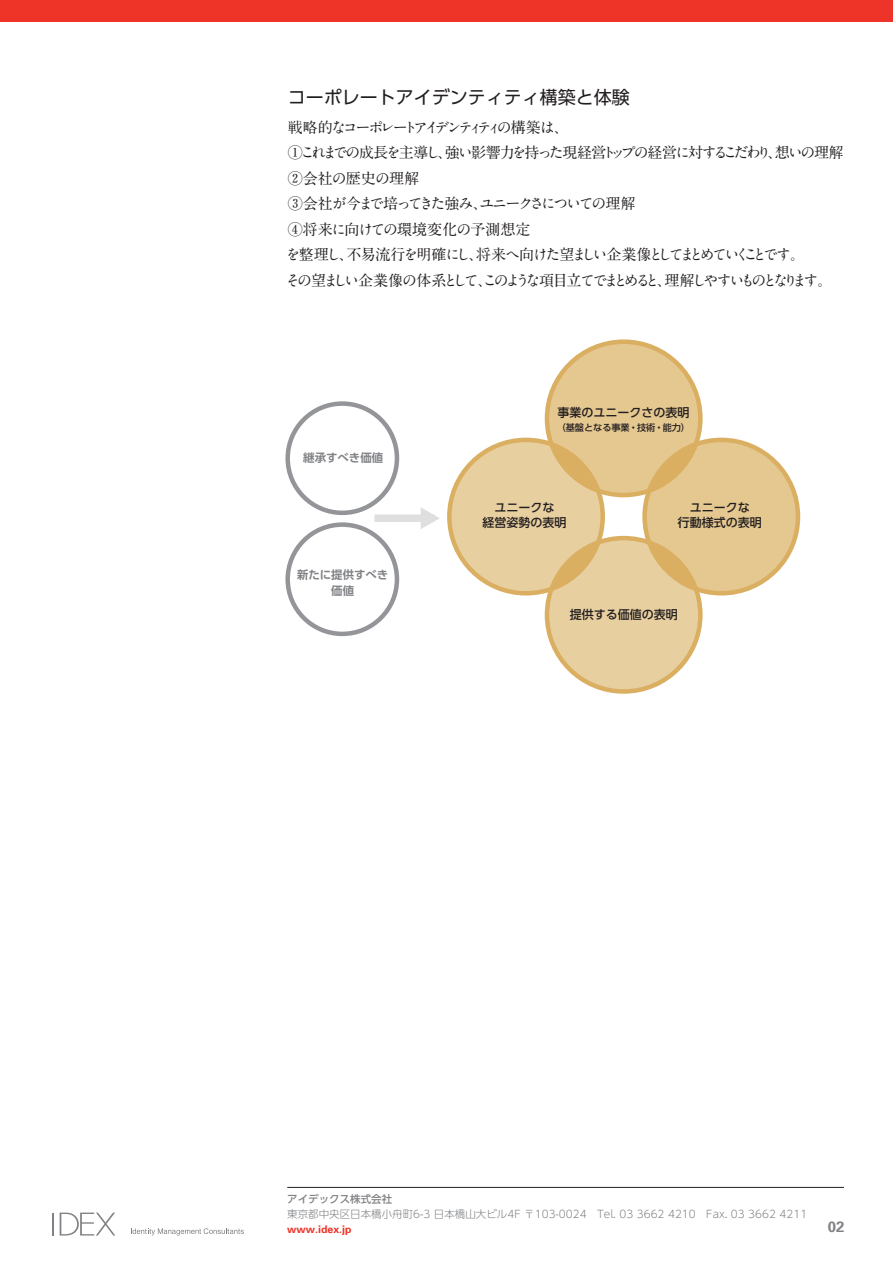
<style>
.page{position:relative;width:893px;height:1263px;background:#fff}
.page>*{position:absolute;margin:0;border:0;box-sizing:border-box;transform-origin:0 0}
.t1{font:18px "UD Shin Go Pro";color:#231f20}
.t2{font:700 15px/25.5px "A1 Mincho Std";letter-spacing:-.145em;color:#231f20}
.t3{font:700 15px "Univers";color:#808285}
.t4{font:500 12px/15.5px "UD Shin Go Pro";color:#231f20;text-align:center}
.t5{font:700 11.4px/15.5px "UD Shin Go Pro De";color:#808285;text-align:center}
.t6{font:300 10.5px/14.9px "UD Shin Go Pro";color:#808285}
.t7{font:500 9.15px "UD Shin Go Pro";color:#231f20}
.s1{font-weight:500}
.s2{font-family:"Univers";font-weight:700;color:#ee3428}
</style>
<div class="page">
<div style="left:0;top:0;width:893px;height:21px;background:#ee3428"></div>
<div style="left:285px;top:401px;width:114px;height:114px;border:4px solid #939598;border-radius:50%"></div>
<div style="left:285px;top:522px;width:114px;height:114px;border:4px solid #939598;border-radius:50%"></div>
<div style="left:374px;top:514px;width:61px;height:8px;background:#dfdfdf"></div>
<svg style="left:421px;top:508px;width:18px;height:21px"></svg>
<hr style="left:52px;top:1212px;width:2px;height:23px;background:#808285">
<svg style="left:60px;top:1212px;width:55px;height:23px"></svg>
<svg style="left:131px;top:1228px;width:113px;height:7px"></svg>
<hr style="left:287px;top:1187px;width:557px;height:1px;background:#231f20">
<svg style="left:449px;top:339px;width:352px;height:352px"></svg>
<p class="t1" style="left:288px;top:82px;width:343px">コーポレートアイデンティティ構築と体験</p>
<p class="t2" style="left:285px;top:112px;width:560px">戦略的なコーポレートアイデンティティの構築は、<br>①これまでの成長を主導し、強い影響力を持った現経営トップの経営に対するこだわり、想いの理解②会社の歴史の理解<br>③会社が今まで培ってきた強み、ユニークさについての理解<br>④将来に向けての環境変化の予測想定<br>を整理し、不易流行を明確にし、将来へ向けた望ましい企業像としてまとめていくことです。<br>その望ましい企業像の体系として、このような項目立てでまとめると、理解しやすいものとなります。</p>
<p class="t5" style="left:303px;top:450px;width:81px">継承すべき価値</p>
<p class="t5" style="left:297px;top:567px;width:93px">新たに提供すべき価値</p>
<p class="t4" style="left:557px;top:404px;width:133px">事業のユニークさの表明</p>
<p class="t7" style="left:557px;top:420px;width:135px">（基盤となる事業・技術・能力）</p>
<p class="t4" style="left:483px;top:499px;width:85px">ユニークな<br>経営姿勢の表明</p>
<p class="t4" style="left:678px;top:499px;width:85px">ユニークな<br>行動様式の表明</p>
<p class="t4" style="left:570px;top:606px;width:109px">提供する価値の表明</p>
<p class="t6" style="left:287px;top:1191px;width:521px"><span class="s1">アイデックス株式会社<br></span>東京都中央区日本橋小舟町6-3 日本橋山大ビル4F 〒103-0024　Tel. 03 3662 4210　Fax. 03 3662 4211 <span class="s2">www.idex.jp</span></p>
<p class="t3" style="left:828px;top:1217px;width:18px">02</p>
</div>
